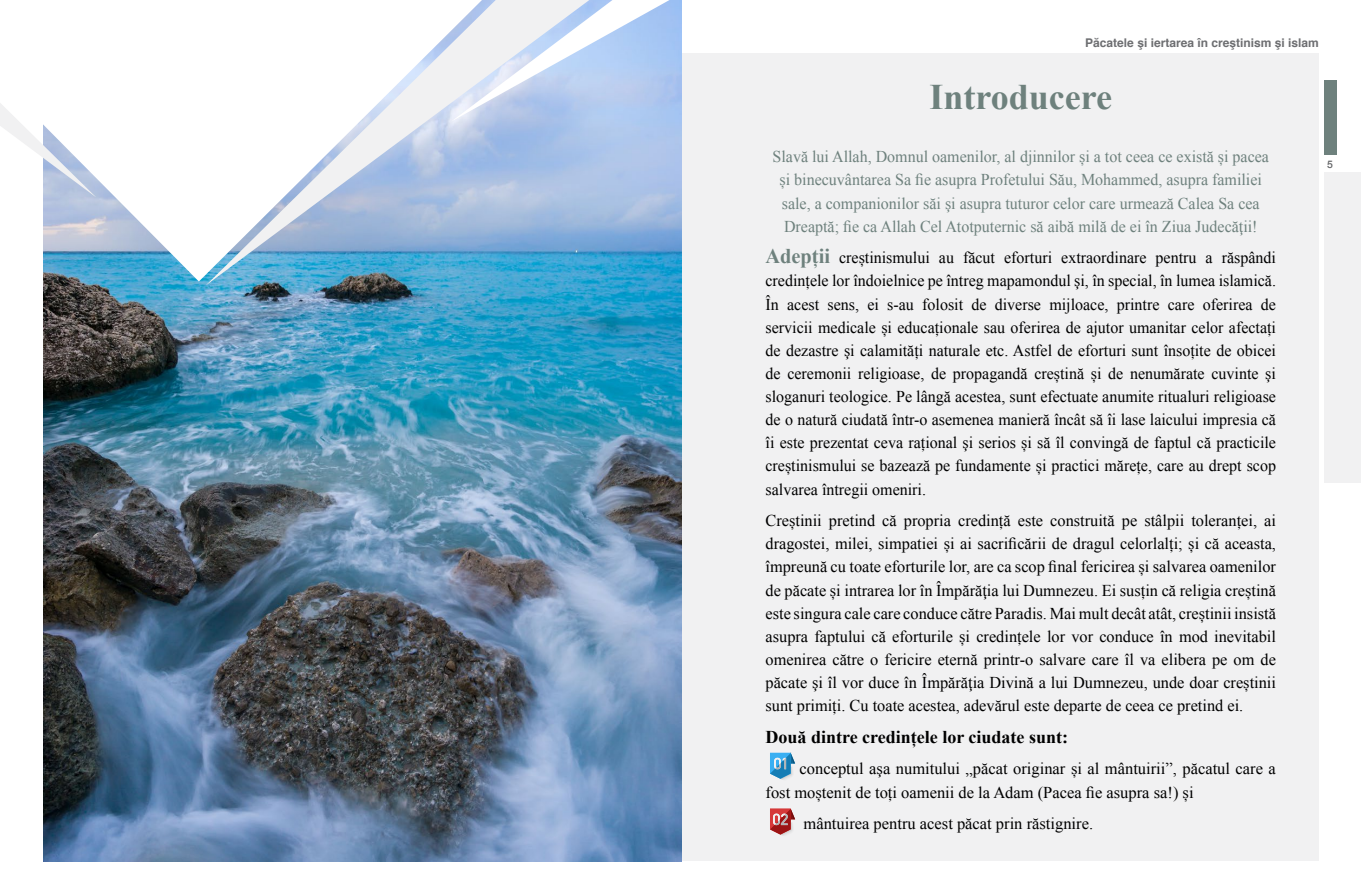
<style>
.page{position:relative;width:1361px;height:893px;background:#fff}
.page>*{position:absolute;margin:0;border:0;box-sizing:border-box;transform-origin:0 0}
.t1{font:700 36px "Times New Roman";color:#6e817d}
.t2{font:700 18px "Times New Roman";color:#000}
.t3{font:16.5px/23.1px "Times New Roman";color:#000;text-align:justify}
.t4{font:16.5px/23.1px "Times New Roman";color:#6e817d;text-align:center}
.t5{font:700 12px "Helvetica";color:#6d6e71}
.t6{font:500 10.35px "Helvetica Neue";color:#636466}
.s1{font-weight:700;font-size:21px;color:#6e817d}
</style>
<div class="page">
<div style="left:43px;top:53px;width:1275px;height:808px;background:#f1f1f2"></div>
<div style="left:1324px;top:172px;width:37px;height:311px;background:#f1f1f2"></div>
<div style="left:1324px;top:81px;width:12px;height:74px;background:#6e817d"></div>
<svg style="left:770px;top:753px;width:25px;height:27px"></svg>
<svg style="left:770px;top:809px;width:25px;height:27px"></svg>
<img style="left:44px;top:0;width:637px;height:861px">
<svg style="left:43px;top:0;width:163px;height:281px;fill:#fff"></svg>
<svg style="left:206px;top:0;width:383px;height:286px"></svg>
<svg style="left:451px;top:0;width:218px;height:122px"></svg>
<svg style="left:0;top:103px;width:96px;height:95px"></svg>
<p class="t5" style="left:1085px;top:33px;width:235px">Păcatele şi iertarea în creştinism şi islam</p>
<h1 class="t1" style="left:929px;top:72px;width:184px">Introducere</h1>
<p class="t4" style="left:772px;top:145px;width:498px">Slavă lui Allah, Domnul oamenilor, al djinnilor și a tot ceea ce există și pacea și binecuvântarea Sa fie asupra Profetului Său, Mohammed, asupra familiei sale, a companionilor săi şi asupra tuturor celor care urmează Calea Sa cea Dreaptă; fie ca Allah Cel Atotputernic să aibă milă de ei în Ziua Judecăţii!</p>
<p class="t3" style="left:765px;top:246px;width:512px"><span class="s1">Adepții</span> creștinismului au făcut eforturi extraordinare pentru a răspândi credințele lor îndoielnice pe întreg mapamondul şi, în special, în lumea islamică.<br>În acest sens, ei s-au folosit de diverse mijloace, printre care oferirea de servicii medicale și educaționale sau oferirea de ajutor umanitar celor afectați de dezastre şi calamități naturale etc. Astfel de eforturi sunt însoțite de obicei de ceremonii religioase, de propagandă creștină și de nenumărate cuvinte şi sloganuri teologice. Pe lângă acestea, sunt efectuate anumite ritualuri religioase de o natură ciudată într-o asemenea manieră încât să îi lase laicului impresia că îi este prezentat ceva rațional şi serios și să îl convingă de faptul că practicile creștinismului se bazează pe fundamente și practici mărețe, care au drept scop salvarea întregii omeniri.</p>
<p class="t3" style="left:765px;top:509px;width:512px">Creștinii pretind că propria credință este construită pe stâlpii toleranței, ai dragostei, milei, simpatiei și ai sacrificării de dragul celorlalți; și că aceasta, împreună cu toate eforturile lor, are ca scop final fericirea și salvarea oamenilor de păcate și intrarea lor în Împărăţia lui Dumnezeu. Ei susțin că religia creștină este singura cale care conduce către Paradis. Mai mult decât atât, creștinii insistă asupra faptului că eforturile și credințele lor vor conduce în mod inevitabil omenirea către o fericire eternă printr-o salvare care îl va elibera pe om de păcate şi îl vor duce în Împărăţia Divină a lui Dumnezeu, unde doar creștinii sunt primiți. Cu toate acestea, adevărul este departe de ceea ce pretind ei.</p>
<p class="t2" style="left:765px;top:724px;width:304px">Două dintre credințele lor ciudate sunt:</p>
<p class="t3" style="left:765px;top:757px;width:512px;text-indent:34px">conceptul aşa numitului „păcat originar și al mântuirii”, păcatul care a fost moștenit de toți oamenii de la Adam (Pacea fie asupra sa!) și</p>
<p class="t3" style="left:803px;top:812px;width:291px">mântuirea pentru acest păcat prin răstignire.</p>
<p class="t6" style="left:1327px;top:155px;width:7px">5</p>
</div>
